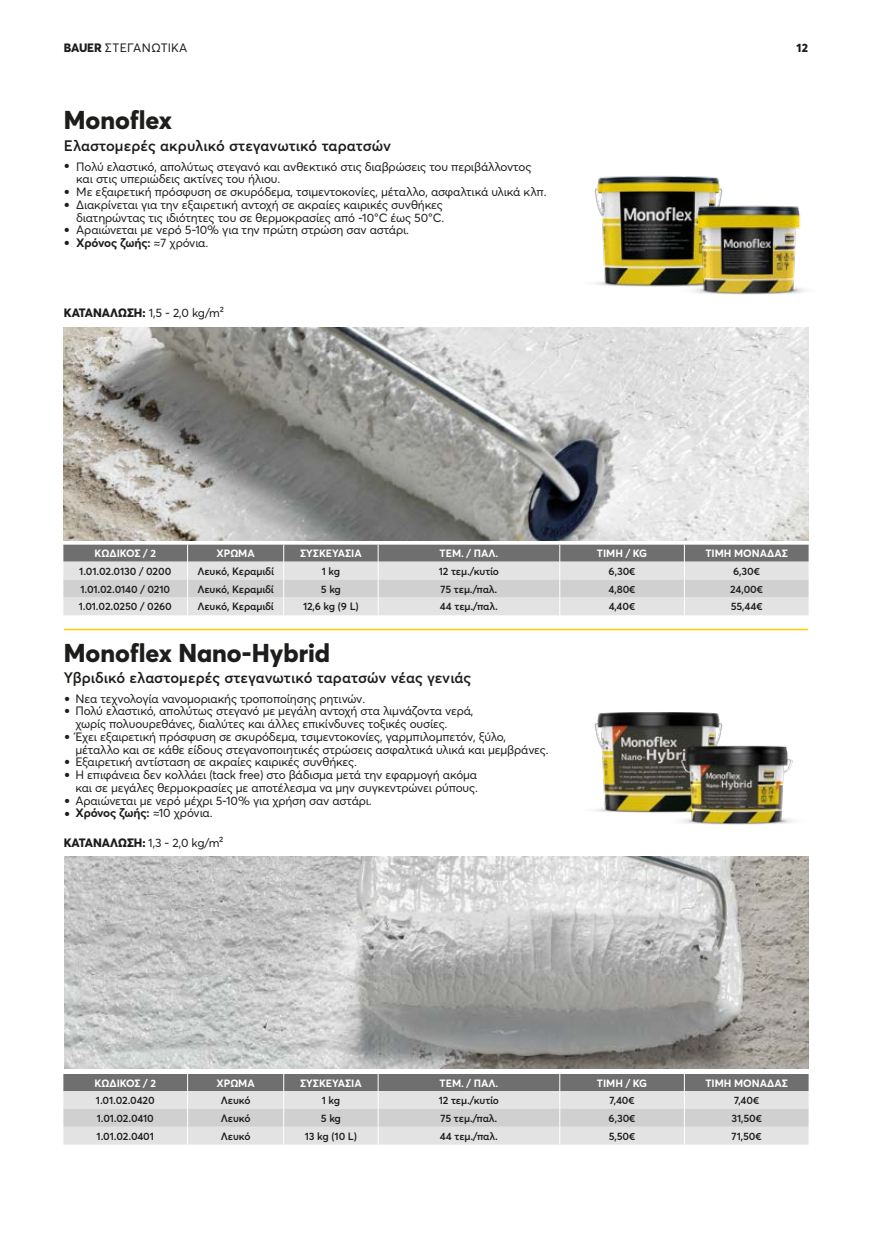
<style>
.page{position:relative;width:872px;height:1234px;background:#fff}
.page>*{position:absolute;margin:0;border:0;box-sizing:border-box;transform-origin:0 0}
.t1{font:800 25.5px "Averta";color:#1d1d1b}
.t2{font:600 15px "Averta";color:#1d1d1b}
.t3{font:12px/12.8px "Averta";letter-spacing:-.015em;color:#1d1d1b}
.t4{font:12px "Averta";letter-spacing:.005em;color:#1d1d1b}
.t5{font:800 12px "Averta";color:#1d1d1b}
.t6{font:600 10.5px "Averta";letter-spacing:-.015em;color:#1d1d1b}
.t7{font:700 10.5px "Averta";letter-spacing:-.005em;color:#fff}
.t8{font:7.5px/12.8px "Averta";color:#1d1d1b}
.s1{font-weight:800}
.s2{font-weight:700}
</style>
<div class="page">
<hr style="left:64px;top:628px;width:744px;height:2px;background:#fc0">
<img style="left:594px;top:176px;width:66px;height:111px">
<img style="left:594px;top:712px;width:54px;height:101px">
<img style="left:660px;top:176px;width:149px;height:161px">
<img style="left:648px;top:712px;width:145px;height:113px">
<img style="left:64px;top:856px;width:745px;height:211px">
<img style="left:63px;top:327px;width:745px;height:213px">
<svg style="left:63px;top:544px;width:745px;height:71px;background:#c3c3c3"></svg>
<svg style="left:63px;top:1074px;width:745px;height:70px;background:#c2c2c2"></svg>
<p class="t4" style="left:64px;top:40px;width:125px"><span class="s1">BAUER</span> ΣΤΕΓΑΝΩΤΙΚΑ</p>
<p class="t5" style="left:796px;top:40px;width:13px">12</p>
<h1 class="t1" style="left:64px;top:104px;width:110px">Monoflex</h1>
<p class="t2" style="left:64px;top:136px;width:329px">Ελαστομερές ακρυλικό στεγανωτικό ταρατσών</p>
<p class="t3" style="left:76px;top:160px;width:472px">Πολύ ελαστικό, απολύτως στεγανό και ανθεκτικό στις διαβρώσεις του περιβάλλοντος και στις υπεριώδεις ακτίνες του ήλιου.<br>Με εξαιρετική πρόσφυση σε σκυρόδεμα, τσιμεντοκονίες, μέταλλο, ασφαλτικά υλικά κλπ.<br>Διακρίνεται για την εξαιρετική αντοχή σε ακραίες καιρικές συνθήκες<br>διατηρώντας τις ιδιότητες του σε θερμοκρασίες από -10°C έως 50°C.<br>Αραιώνεται με νερό 5-10% για την πρώτη στρώση σαν αστάρι.<br><span class="s2">Χρόνος ζωής:</span> ≈7 χρόνια.</p>
<p class="t8" style="left:65px;top:159px;width:6px">●</p>
<p class="t8" style="left:65px;top:185px;width:6px">● ●</p>
<p class="t8" style="left:65px;top:223px;width:6px">● ●</p>
<p class="t3" style="left:64px;top:306px;width:162px"><span class="s1">ΚΑΤΑΝΑΛΩΣΗ:</span> 1,5 - 2,0 kg/m²</p>
<p class="t7" style="left:95px;top:546px;width:63px">ΚΩΔΙΚΟΣ / 2</p>
<p class="t7" style="left:216px;top:546px;width:40px">ΧΡΩΜΑ</p>
<p class="t7" style="left:300px;top:546px;width:63px">ΣΥΣΚΕΥΑΣΙΑ</p>
<p class="t7" style="left:439px;top:546px;width:60px">ΤΕΜ. / ΠΑΛ.</p>
<p class="t7" style="left:597px;top:546px;width:52px">ΤΙΜΗ / KG</p>
<p class="t7" style="left:705px;top:546px;width:84px">ΤΙΜΗ ΜΟΝΑΔΑΣ</p>
<p class="t6" style="left:79px;top:564px;width:94px">1.01.02.0130 / 0200</p>
<p class="t6" style="left:197px;top:564px;width:78px">Λευκό, Κεραμιδί</p>
<p class="t6" style="left:322px;top:564px;width:20px">1 kg</p>
<p class="t6" style="left:439px;top:564px;width:62px">12 τεμ./κυτίο</p>
<p class="t6" style="left:608px;top:564px;width:28px">6,30€</p>
<p class="t6" style="left:733px;top:564px;width:28px">6,30€</p>
<p class="t6" style="left:80px;top:582px;width:91px">1.01.02.0140 / 0210</p>
<p class="t6" style="left:197px;top:582px;width:78px">Λευκό, Κεραμιδί</p>
<p class="t6" style="left:321px;top:582px;width:22px">5 kg</p>
<p class="t6" style="left:440px;top:582px;width:58px">75 τεμ./παλ.</p>
<p class="t6" style="left:608px;top:582px;width:28px">4,80€</p>
<p class="t6" style="left:730px;top:582px;width:34px">24,00€</p>
<p class="t6" style="left:79px;top:600px;width:94px">1.01.02.0250 / 0260</p>
<p class="t6" style="left:197px;top:600px;width:78px">Λευκό, Κεραμιδί</p>
<p class="t6" style="left:303px;top:600px;width:57px">12,6 kg (9 L)</p>
<p class="t6" style="left:440px;top:600px;width:60px">44 τεμ./παλ.</p>
<p class="t6" style="left:608px;top:600px;width:28px">4,40€</p>
<p class="t6" style="left:730px;top:600px;width:33px">55,44€</p>
<h1 class="t1" style="left:64px;top:636px;width:268px">Monoflex Nano-Hybrid</h1>
<p class="t2" style="left:64px;top:668px;width:409px">Υβριδικό ελαστομερές στεγανωτικό ταρατσών νέας γενιάς</p>
<p class="t3" style="left:75px;top:691px;width:474px">Νεα τεχνολογία νανομοριακής τροποποίησης ρητινών.<br>Πολύ ελαστικό, απολύτως στεγανό με μεγάλη αντοχή στα λιμνάζοντα νερά,<br>χωρίς πολυουρεθάνες, διαλύτες και άλλες επικίνδυνες τοξικές ουσίες.<br>Έχει εξαιρετική πρόσφυση σε σκυρόδεμα, τσιμεντοκονίες, γαρμπιλομπετόν, ξύλο, μέταλλο και σε κάθε είδους στεγανοποιητικές στρώσεις ασφαλτικά υλικά και μεμβράνες.<br>Εξαιρετική αντίσταση σε ακραίες καιρικές συνθήκες.<br>Η επιφάνεια δεν κολλάει (tack free) στο βάδισμα μετά την εφαρμογή ακόμα<br>και σε μεγάλες θερμοκρασίες με αποτέλεσμα να μην συγκεντρώνει ρύπους.<br>Αραιώνεται με νερό μέχρι 5-10% για χρήση σαν αστάρι.<br><span class="s2">Χρόνος ζωής:</span> ≈10 χρόνια.</p>
<p class="t8" style="left:65px;top:691px;width:6px">● ●</p>
<p class="t8" style="left:65px;top:729px;width:6px">●</p>
<p class="t8" style="left:65px;top:755px;width:6px">● ●</p>
<p class="t8" style="left:65px;top:793px;width:6px">● ●</p>
<p class="t3" style="left:64px;top:836px;width:161px"><span class="s1">ΚΑΤΑΝΑΛΩΣΗ:</span> 1,3 - 2,0 kg/m²</p>
<p class="t7" style="left:95px;top:1075px;width:63px">ΚΩΔΙΚΟΣ / 2</p>
<p class="t7" style="left:216px;top:1075px;width:40px">ΧΡΩΜΑ</p>
<p class="t7" style="left:300px;top:1075px;width:63px">ΣΥΣΚΕΥΑΣΙΑ</p>
<p class="t7" style="left:439px;top:1075px;width:60px">ΤΕΜ. / ΠΑΛ.</p>
<p class="t7" style="left:597px;top:1075px;width:52px">ΤΙΜΗ / KG</p>
<p class="t7" style="left:705px;top:1075px;width:84px">ΤΙΜΗ ΜΟΝΑΔΑΣ</p>
<p class="t6" style="left:96px;top:1093px;width:60px">1.01.02.0420</p>
<p class="t6" style="left:221px;top:1093px;width:31px">Λευκό</p>
<p class="t6" style="left:322px;top:1093px;width:20px">1 kg</p>
<p class="t6" style="left:439px;top:1093px;width:62px">12 τεμ./κυτίο</p>
<p class="t6" style="left:609px;top:1093px;width:27px">7,40€</p>
<p class="t6" style="left:734px;top:1093px;width:27px">7,40€</p>
<p class="t6" style="left:97px;top:1111px;width:59px">1.01.02.0410</p>
<p class="t6" style="left:221px;top:1111px;width:31px">Λευκό</p>
<p class="t6" style="left:321px;top:1111px;width:22px">5 kg</p>
<p class="t6" style="left:440px;top:1111px;width:58px">75 τεμ./παλ.</p>
<p class="t6" style="left:608px;top:1111px;width:28px">6,30€</p>
<p class="t6" style="left:731px;top:1111px;width:32px">31,50€</p>
<p class="t6" style="left:97px;top:1129px;width:59px">1.01.02.0401</p>
<p class="t6" style="left:221px;top:1129px;width:31px">Λευκό</p>
<p class="t6" style="left:305px;top:1129px;width:54px">13 kg (10 L)</p>
<p class="t6" style="left:440px;top:1129px;width:60px">44 τεμ./παλ.</p>
<p class="t6" style="left:609px;top:1129px;width:28px">5,50€</p>
<p class="t6" style="left:731px;top:1129px;width:32px">71,50€</p>
</div>
